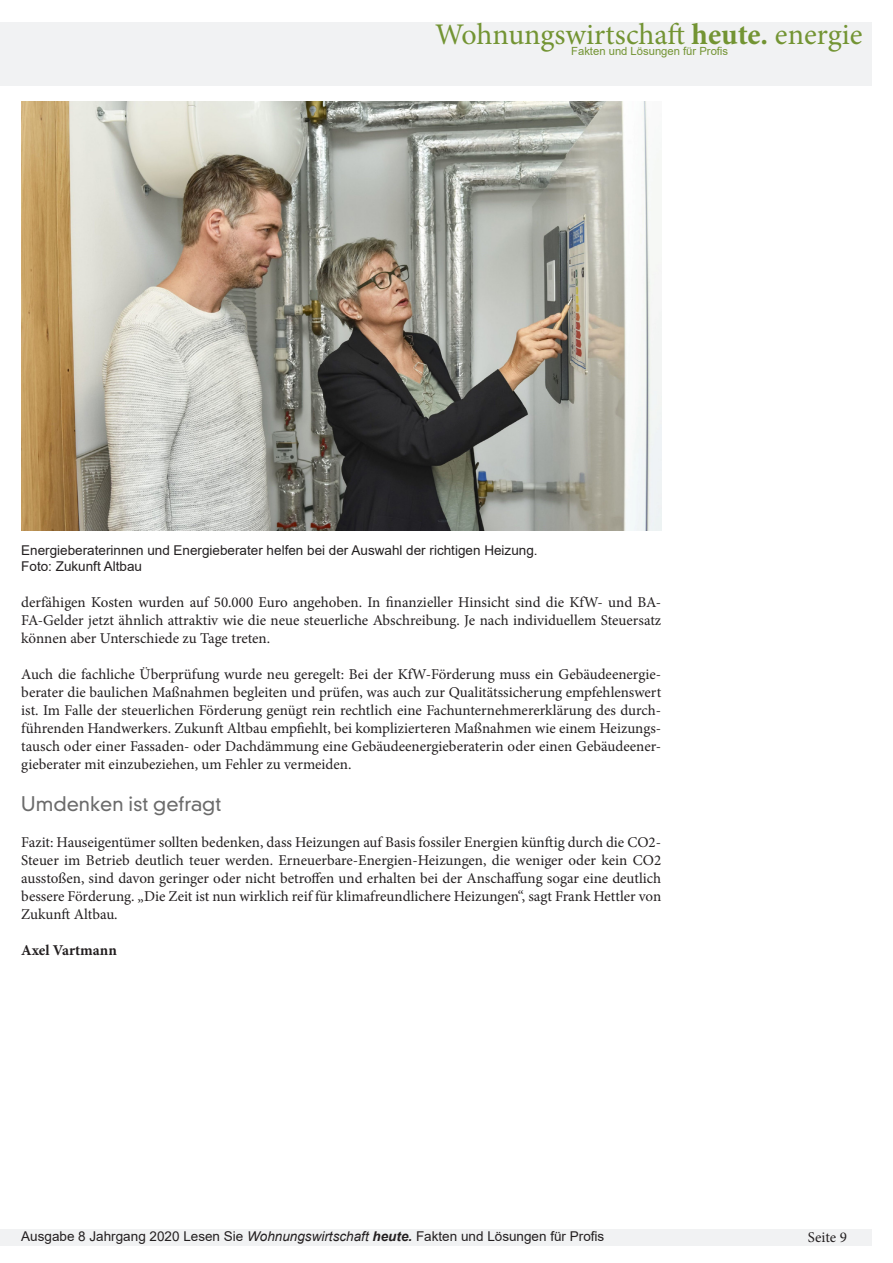
<style>
.page{position:relative;width:893px;height:1263px;background:#fff}
.page>*{position:absolute;margin:0;border:0;box-sizing:border-box;transform-origin:0 0}
.t1{font:30px "Minion Pro";color:#739433}
.t2{font:300 19.5px "DIN Neuzeit Grotesk Std";color:#6b6b6b}
.t3{font:15px/18px "Minion Pro";color:#231f20;text-align:justify}
.t4{font:700 15px "Minion Pro";letter-spacing:-.005em;color:#231f20}
.t5{font:13.5px "Arial";color:#231f20}
.t6{font:11.25px "Arial";color:#739433}
.s1{font-weight:700}
.s2{font-style:italic}
.s3{font-weight:700;font-style:italic}
</style>
<div class="page">
<div style="left:0;top:1229px;width:872px;height:17px;background:#f1f2f3"></div>
<div style="left:0;top:22px;width:872px;height:64px;background:#f1f2f3"></div>
<img style="left:21px;top:101px;width:640px;height:429px">
<p class="t1" style="left:435px;top:14px;width:429px">Wohnungswirtschaft <span class="s1">heute.</span> energie</p>
<p class="t6" style="left:571px;top:43px;width:158px">Fakten und Lösungen für Profis</p>
<p class="t5" style="left:21px;top:541px;width:518px">Energieberaterinnen und Energieberater helfen bei der Auswahl der richtigen Heizung.</p>
<p class="t5" style="left:21px;top:557px;width:122px">Foto: Zukunft Altbau</p>
<p class="t3" style="left:21px;top:594px;width:641px">derfähigen Kosten wurden auf 50.000 Euro angehoben. In finanzieller Hinsicht sind die KfW- und BA-FA-Gelder jetzt ähnlich attraktiv wie die neue steuerliche Abschreibung. Je nach individuellem Steuersatz können aber Unterschiede zu Tage treten.</p>
<p class="t3" style="left:21px;top:666px;width:641px">Auch die fachliche Überprüfung wurde neu geregelt: Bei der KfW-Förderung muss ein Gebäudeenergie&shy;berater die baulichen Maßnahmen begleiten und prüfen, was auch zur Qualitätssicherung empfehlenswert ist. Im Falle der steuerlichen Förderung genügt rein rechtlich eine Fachunternehmererklärung des durch&shy;führenden Handwerkers. Zukunft Altbau empfiehlt, bei komplizierteren Maßnahmen wie einem Heizungs&shy;tausch oder einer Fassaden- oder Dachdämmung eine Gebäudeenergieberaterin oder einen Gebäudeener&shy;gieberater mit einzubeziehen, um Fehler zu vermeiden.</p>
<p class="t2" style="left:21px;top:792px;width:202px">Umdenken ist gefragt</p>
<p class="t3" style="left:21px;top:833px;width:641px">Fazit: Hauseigentümer sollten bedenken, dass Heizungen auf Basis fossiler Energien künftig durch die CO2- Steuer im Betrieb deutlich teuer werden. Erneuerbare-Energien-Heizungen, die weniger oder kein CO2 ausstoßen, sind davon geringer oder nicht betroffen und erhalten bei der Anschaffung sogar eine deutlich bessere Förderung. „Die Zeit ist nun wirklich reif für klimafreundlichere Heizungen“, sagt Frank Hettler von Zukunft Altbau.</p>
<p class="t4" style="left:21px;top:939px;width:97px">Axel Vartmann</p>
<p class="t5" style="left:21px;top:1226px;width:585px">Ausgabe 8 Jahrgang 2020 Lesen Sie <span class="s2">Wohnungswirtschaft</span> <span class="s3">heute.</span> Fakten und Lösungen für Profis</p>
<p class="t3" style="left:808px;top:1229px;width:40px">Seite 9</p>
</div>
